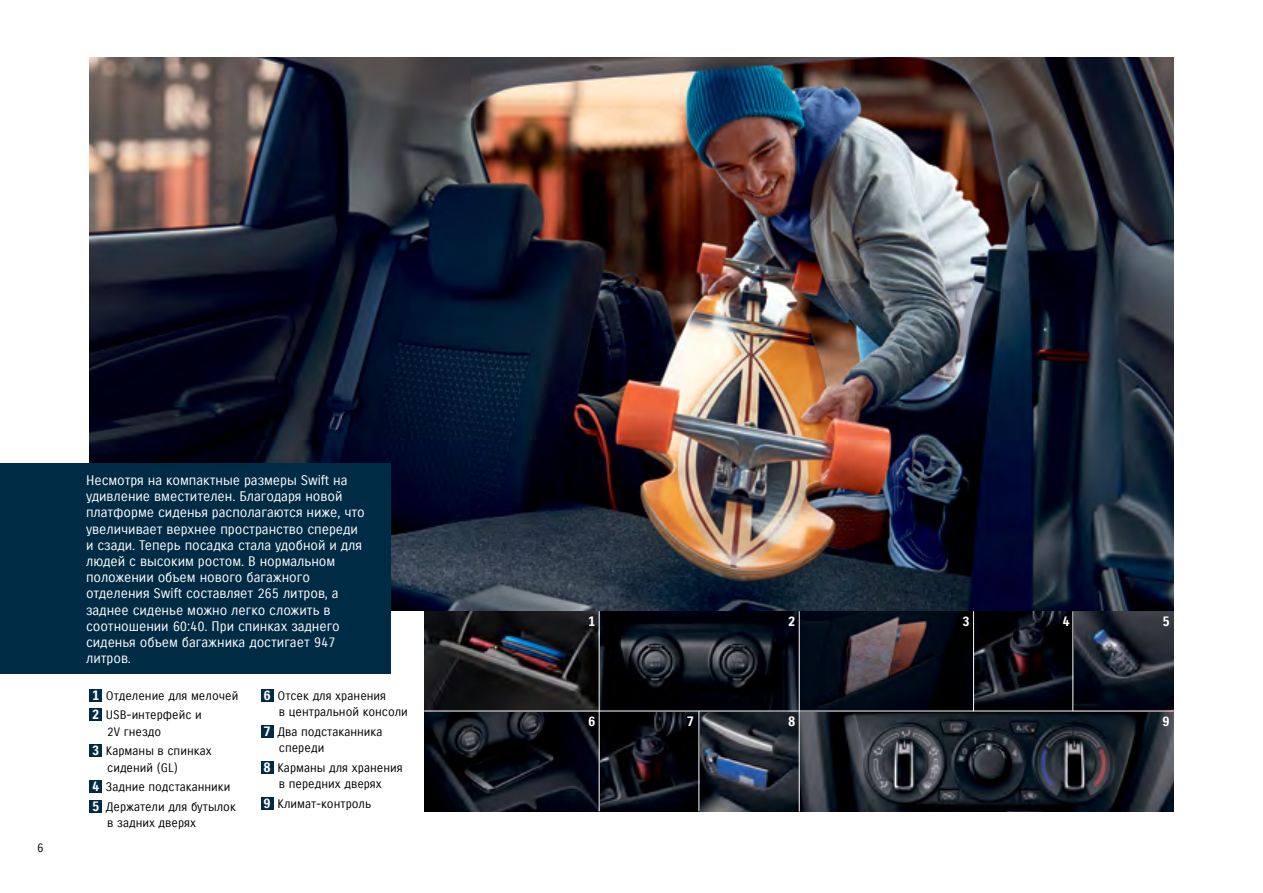
<style>
.page{position:relative;width:1263px;height:893px;background:#fff}
.page>*{position:absolute;margin:0;border:0;box-sizing:border-box;transform-origin:0 0}
.t1{font:13.5px/16.2px "Suzuki PRO Regular";letter-spacing:-.005em;color:#fff}
.t2{font:13.5px "Suzuki PRO Bold";color:#fff}
.t3{font:12px/19.5px "Suzuki PRO Regular";color:#000}
.s1{font-family:"Suzuki PRO Bold";font-size:13.5px;color:#fff}
</style>
<div class="page">
<div style="left:0;top:463px;width:391px;height:211px;background:#002b45"></div>
<img style="left:89px;top:57px;width:1085px;height:553px">
<img style="left:425px;top:611px;width:748px;height:200px">
<hr style="left:699px;top:711px;width:1px;height:100px;background:#fff">
<hr style="left:799px;top:611px;width:1px;height:200px;background:#fff">
<hr style="left:973px;top:611px;width:1px;height:100px;background:#fff">
<hr style="left:1072px;top:611px;width:1px;height:100px;background:#fff">
<hr style="left:599px;top:611px;width:1px;height:200px;background:#fff">
<hr style="left:424px;top:711px;width:749px;height:1px;background:#fff">
<div style="left:89px;top:689px;width:13px;height:12px;background:#002b45"></div>
<div style="left:89px;top:708px;width:13px;height:13px;background:#002b45"></div>
<div style="left:89px;top:744px;width:13px;height:13px;background:#002b45"></div>
<div style="left:89px;top:780px;width:13px;height:13px;background:#002b45"></div>
<div style="left:89px;top:800px;width:13px;height:12px;background:#002b45"></div>
<div style="left:261px;top:689px;width:13px;height:12px;background:#002b45"></div>
<div style="left:261px;top:725px;width:13px;height:12px;background:#002b45"></div>
<div style="left:261px;top:761px;width:13px;height:12px;background:#002b45"></div>
<div style="left:261px;top:797px;width:13px;height:12px;background:#002b45"></div>
<div style="left:61px;top:463px;width:330px;height:211px;background:#002b45"></div>
<p class="t3" style="left:37px;top:838px;width:8px">6</p>
<p class="t1" style="left:86px;top:472px;width:280px">Несмотря на компактные размеры Swift на удивление вместителен. Благодаря новой платформе сиденья располагаются ниже, что увеличивает верхнее пространство спереди и сзади. Теперь посадка стала удобной и для людей с высоким ростом. В нормальном положении объем нового багажного отделения Swift составляет 265 литров, а заднее сиденье можно легко сложить в соотношении 60:40. При спинках заднего сиденья объем багажника достигает 947 литров.</p>
<p class="t3" style="left:92px;top:686px;width:148px"><span class="s1">1</span> Отделение для мелочей<br><span class="s1">2</span> USB-интерфейс и</p>
<p class="t3" style="left:92px;top:722px;width:121px;text-indent:15px">2V гнездо<br><span class="s1">3</span> Карманы в спинках</p>
<p class="t3" style="left:92px;top:758px;width:145px;text-indent:15px">сидений (GL)<br><span class="s1">4</span> Задние подстаканники<br><span class="s1">5</span> Держатели для бутылок</p>
<p class="t3" style="left:107px;top:814px;width:90px">в задних дверях</p>
<p class="t3" style="left:279px;top:688px;width:130px;line-height:16.5px;text-indent:-15px"><span class="s1">6</span> Отсек для хранения<br>в центральной консоли</p>
<p class="t3" style="left:279px;top:724px;width:105px;line-height:16.5px;text-indent:-15px"><span class="s1">7</span> Два подстаканника спереди</p>
<p class="t3" style="left:264px;top:760px;width:141px;line-height:16.5px;text-align:center"><span class="s1">8</span> Карманы для хранения в передних дверях</p>
<p class="t3" style="left:264px;top:794px;width:109px"><span class="s1">9</span> Климат-контроль</p>
<p class="t2" style="left:588px;top:613px;width:9px">1</p>
<p class="t2" style="left:788px;top:613px;width:9px">2</p>
<p class="t2" style="left:962px;top:613px;width:9px">3</p>
<p class="t2" style="left:1062px;top:613px;width:9px">4</p>
<p class="t2" style="left:1162px;top:613px;width:9px">5</p>
<p class="t2" style="left:588px;top:713px;width:9px">6</p>
<p class="t2" style="left:687px;top:713px;width:9px">7</p>
<p class="t2" style="left:788px;top:713px;width:9px">8</p>
<p class="t2" style="left:1162px;top:713px;width:9px">9</p>
</div>
